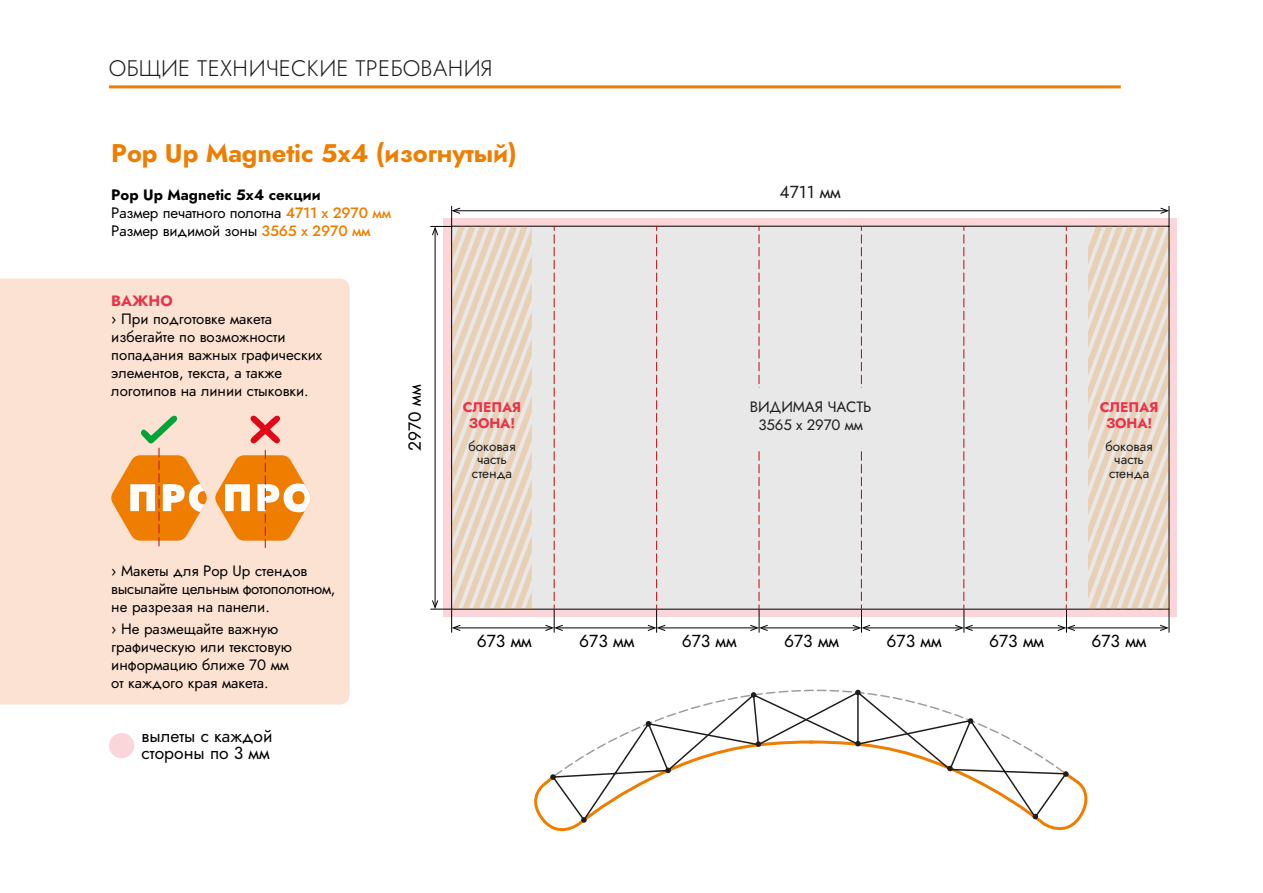
<style>
.page{position:relative;width:1263px;height:893px;background:#fff}
.page>*{position:absolute;margin:0;border:0;box-sizing:border-box;transform-origin:0 0}
.t1{font:700 25.5px "Jost";letter-spacing:-.005em;color:#ef7d00}
.t2{font:300 22.5px "Jost";color:#1d1d1b}
.t3{font:17.4px/16.5px "Jost";color:#000}
.t4{font:17.4px "Jost";color:#1d1d1b}
.t5{font:15px/18px "Jost";color:#000}
.t6{font:15px/18px "Jost";letter-spacing:-.01em;color:#1d1d1b;text-align:center}
.t7{font:700 15px "Jost";color:#e7344b}
.t8{font:700 13.95px/16.8px "Jost";letter-spacing:-.01em;color:#e7344c;text-align:center}
.t9{font:13.5px/13.5px "Jost";color:#1d1d1b;text-align:center}
.s1{font-weight:700}
.s2{font-weight:500;color:#ef7d00}
</style>
<div class="page">
<div style="left:444px;top:218px;width:733px;height:399px;background:linear-gradient(to bottom,#fad6db,#fad6db)"></div>
<div style="left:451px;top:226px;width:718px;height:384px;background:#e8e8e8"></div>
<hr style="left:109px;top:85px;width:1012px;height:3px;background:#ef7d00">
<div style="left:0;top:279px;width:350px;height:426px;background:#fbe2d2"></div>
<svg style="left:111px;top:415px;width:96px;height:133px;background:#f0b97e"></svg>
<svg style="left:215px;top:413px;width:96px;height:135px;background:#f6b781"></svg>
<div style="left:109px;top:733px;width:25px;height:25px;background:#fad6db;border-radius:50%"></div>
<hr style="left:454px;top:627px;width:97px;height:1px;background:#000">
<hr style="left:557px;top:627px;width:97px;height:1px;background:#000">
<svg style="left:545px;top:226px;width:18px;height:407px"></svg>
<hr style="left:659px;top:627px;width:97px;height:1px;background:#000">
<svg style="left:648px;top:226px;width:17px;height:407px"></svg>
<hr style="left:762px;top:627px;width:97px;height:1px;background:#000">
<svg style="left:750px;top:226px;width:18px;height:407px"></svg>
<hr style="left:864px;top:627px;width:97px;height:1px;background:#000">
<svg style="left:853px;top:226px;width:17px;height:407px"></svg>
<hr style="left:967px;top:627px;width:97px;height:1px;background:#000">
<svg style="left:955px;top:226px;width:18px;height:407px"></svg>
<hr style="left:1069px;top:627px;width:97px;height:1px;background:#000">
<svg style="left:1058px;top:226px;width:17px;height:407px"></svg>
<hr style="left:454px;top:210px;width:712px;height:1px;background:#000">
<svg style="left:430px;top:206px;width:102px;height:427px"></svg>
<div style="left:738px;top:388px;width:147px;height:59px;background:#e8e8e8"></div>
<svg style="left:534px;top:690px;width:554px;height:142px"></svg>
<svg style="left:1089px;top:206px;width:80px;height:427px"></svg>
<h2 class="t2" style="left:109px;top:53px;width:385px">ОБЩИЕ ТЕХНИЧЕСКИЕ ТРЕБОВАНИЯ</h2>
<h1 class="t1" style="left:111px;top:136px;width:407px">Pop Up Magnetic 5х4 (изогнутый)</h1>
<p class="t5" style="left:111px;top:186px;width:281px"><span class="s1">Pop Up Magnetic 5х4 секции<br></span>Размер печатного полотна <span class="s2">4711 х 2970 мм<br></span>Размер видимой зоны <span class="s2">3565 х 2970 мм</span></p>
<p class="t7" style="left:111px;top:290px;width:63px">ВАЖНО</p>
<p class="t5" style="left:111px;top:309px;width:212px">› При подготовке макета избегайте по возможности попадания важных графических элементов, текста, а также логотипов на линии стыковки.</p>
<p class="t3" style="left:407px;top:451px;width:67px;rotate:-90deg">2970 мм</p>
<p class="t8" style="left:463px;top:398px;width:60px">СЛЕПАЯ<br>ЗОНА!</p>
<p class="t9" style="left:468px;top:439px;width:49px">боковая часть стенда</p>
<p class="t4" style="left:779px;top:180px;width:63px">4711 мм</p>
<p class="t6" style="left:750px;top:398px;width:123px">ВИДИМАЯ ЧАСТЬ<br>3565 х 2970 мм</p>
<p class="t8" style="left:1100px;top:398px;width:60px">СЛЕПАЯ<br>ЗОНА!</p>
<p class="t9" style="left:1105px;top:439px;width:49px">боковая часть стенда</p>
<p class="t5" style="left:111px;top:561px;width:226px">› Макеты для Pop Uр стендов высылайте цельным фотополотном, не разрезая на панели.</p>
<p class="t5" style="left:111px;top:620px;width:182px">› Не размещайте важную графическую или текстовую информацию ближе 70 мм от каждого края макета.</p>
<p class="t3" style="left:142px;top:728px;width:132px">вылеты с каждой стороны по 3 мм</p>
<p class="t3" style="left:477px;top:633px;width:57px">673 мм</p>
<p class="t3" style="left:579px;top:633px;width:57px">673 мм</p>
<p class="t3" style="left:682px;top:633px;width:57px">673 мм</p>
<p class="t3" style="left:784px;top:633px;width:57px">673 мм</p>
<p class="t3" style="left:886px;top:633px;width:57px">673 мм</p>
<p class="t3" style="left:989px;top:633px;width:57px">673 мм</p>
<p class="t3" style="left:1091px;top:633px;width:57px">673 мм</p>
</div>
